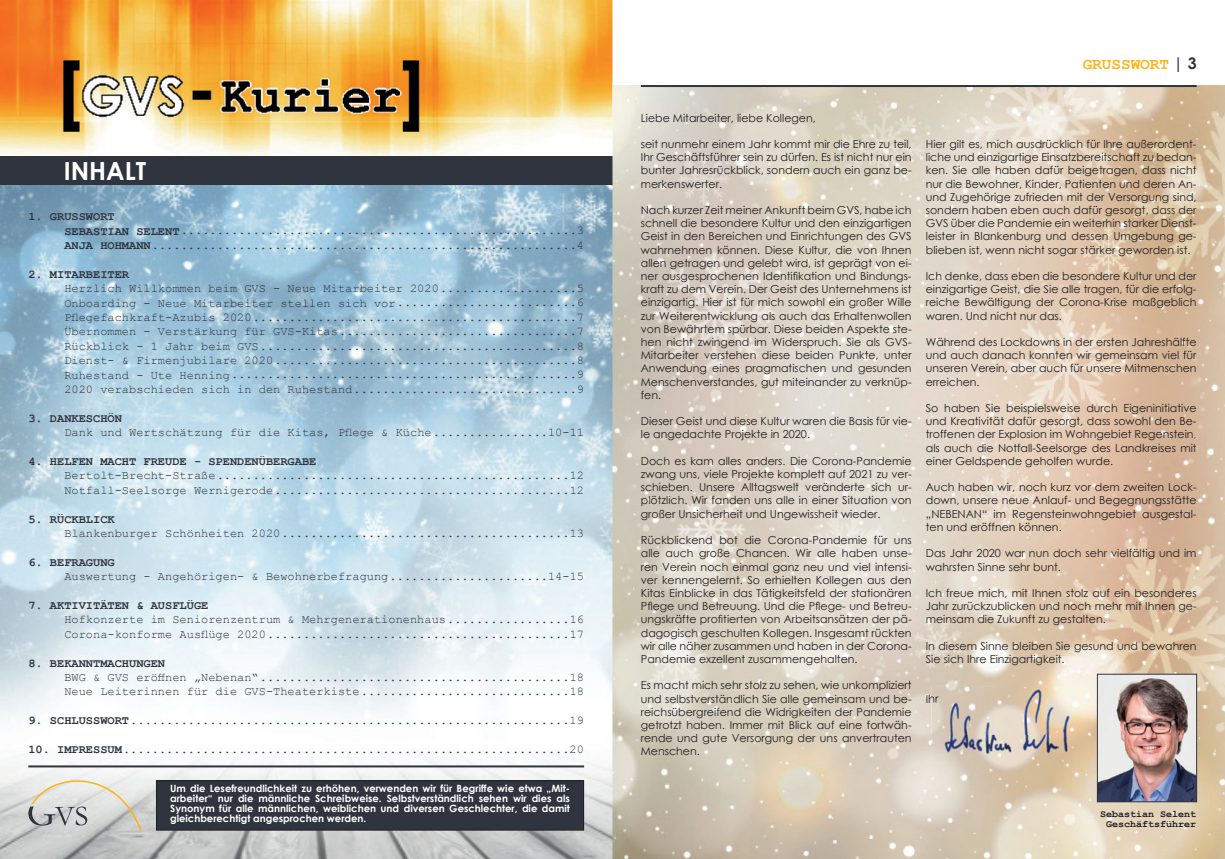
<style>
.page{position:relative;width:1225px;height:859px;background:#fff}
.page>*{position:absolute;margin:0;border:0;box-sizing:border-box;transform-origin:0 0}
.t1{font:700 25px "Century Gothic";color:#fff}
.t2{font:700 16px "Courier New";color:#fbb416}
.t3{font:12px/14.4px "Courier New";color:#30343e}
.t4{font:700 12px "Courier New";color:#30343e}
.t5{font:11px/13.2px "Century Gothic";color:#231f20;text-align:justify}
.t6{font:700 10px/10px "Century Gothic";color:#fff;text-align:justify}
.t7{font:700 10px/10px "Courier New";color:#231f20;text-align:right}
.s1{font-weight:700}
.s2{font-family:"Century Gothic";color:#30343e}
</style>
<div class="page">
<img style="left:0;top:184px;width:612px;height:675px">
<img style="left:0;top:0;width:612px;height:156px">
<img style="left:57px;top:57px;width:368px;height:85px">
<div style="left:0;top:156px;width:612px;height:28px;background:#30343e"></div>
<hr style="left:28px;top:765px;width:556px;height:2px;background:#30343e">
<svg style="left:28px;top:780px;width:114px;height:51px;background:#d3d2cc"></svg>
<div style="left:156px;top:781px;width:427px;height:49px;background:#30343e"></div>
<div style="left:156px;top:780px;width:428px;height:51px;border:1px solid #231f20"></div>
<img style="left:612px;top:85px;width:613px;height:774px">
<hr style="left:641px;top:85px;width:555px;height:2px;background:#30343e">
<img style="left:1099px;top:676px;width:96px;height:124px">
<div style="left:1097px;top:674px;width:100px;height:128px;border:1px solid #30343e"></div>
<img style="left:931px;top:686px;width:158px;height:75px">
<svg style="left:926px;top:694px;width:12px;height:8px"></svg>
<h1 class="t1" style="left:64px;top:152px;width:84px">INHALT</h1>
<p class="t4" style="left:28px;top:209px;width:88px">1. GRUSSWORT</p>
<p class="t3" style="left:64px;top:223px;width:521px"><span class="s1">SEBASTIAN SELENT</span>.......................................................3<br><span class="s1">ANJA HOHMANN</span>...........................................................4</p>
<p class="t3" style="left:64px;top:281px;width:521px;text-align:justify">Herzlich Willkommen beim GVS - Neue Mitarbeiter 2020...................5<br>Onboarding - Neue Mitarbeiter stellen sich vor.........................6<br>Pflegefachkraft-Azubis 2020.............................................7<br>Übernommen - Verstärkung für GVS-Kitas.................................7<br>Rückblick - 1 Jahr beim GVS............................................8<br>Dienst- &amp; Firmenjubilare 2020..........................................8<br>Ruhestand - Ute Henning................................................9<br>2020 verabschieden sich in den Ruhestand...............................9</p>
<p class="t3" style="left:64px;top:425px;width:521px">Dank und Wertschätzung für die Kitas, Pflege &amp; Küche................10-11</p>
<p class="t3" style="left:64px;top:468px;width:521px">Bertolt-Brecht-Straße.................................................12<br>Notfall-Seelsorge Wernigerode.........................................12</p>
<p class="t3" style="left:64px;top:525px;width:521px">Blankenburger Schönheiten 2020........................................13</p>
<p class="t3" style="left:64px;top:569px;width:521px">Auswertung - Angehörigen- &amp; Bewohnerbefragung......................14-15</p>
<p class="t3" style="left:64px;top:612px;width:521px;line-height:14.1px">Hofkonzerte im Seniorenzentrum &amp; Mehrgenerationenhaus.................16<br>Corona-konforme Ausflüge 2020..........................................17</p>
<p class="t3" style="left:64px;top:669px;width:521px;line-height:14.7px">BWG &amp; GVS eröffnen „Nebenan“...........................................18<br>Neue Leiterinnen für die GVS-Theaterkiste.............................18</p>
<p class="t3" style="left:28px;top:713px;width:557px"><span class="s1">9. SCHLUSSWORT</span>.............................................................19</p>
<p class="t3" style="left:28px;top:741px;width:557px"><span class="s1">10. IMPRESSUM</span>..............................................................20</p>
<p class="t4" style="left:28px;top:267px;width:102px">2. MITARBEITER</p>
<p class="t4" style="left:28px;top:411px;width:95px">3. DANKESCHÖN</p>
<p class="t4" style="left:28px;top:454px;width:290px">4. HELFEN MACHT FREUDE - SPENDENÜBERGABE</p>
<p class="t4" style="left:28px;top:511px;width:88px">5. RÜCKBLICK</p>
<p class="t4" style="left:28px;top:555px;width:88px">6. BEFRAGUNG</p>
<p class="t4" style="left:28px;top:598px;width:182px">7. AKTIVITÄTEN &amp; AUSFLÜGE</p>
<p class="t4" style="left:28px;top:655px;width:138px">8. BEKANNTMACHUNGEN</p>
<p class="t6" style="left:170px;top:783px;width:401px">Um die Lesefreundlichkeit zu erhöhen, verwenden wir für Begriffe wie etwa „Mit&shy;arbeiter“ nur die männliche Schreibweise. Selbstverständlich sehen wir dies als Synonym für alle männlichen, weiblichen und diversen Geschlechter, die damit gleichberechtigt angesprochen werden.</p>
<h2 class="t2" style="left:1082px;top:54px;width:115px">GRUSSWORT <span class="s2">| 3</span></h2>
<p class="t5" style="left:641px;top:111px;width:176px">Liebe Mitarbeiter, liebe Kollegen,</p>
<p class="t5" style="left:641px;top:137px;width:272px">seit nunmehr einem Jahr kommt mir die Ehre zu teil, Ihr Geschäftsführer sein zu dürfen. Es ist nicht nur ein bunter Jahresrückblick, sondern auch ein ganz be&shy;merkenswerter.</p>
<p class="t5" style="left:641px;top:203px;width:272px">Nach kurzer Zeit meiner Ankunft beim GVS, habe ich schnell die besondere Kultur und den einzigartigen Geist in den Bereichen und Einrichtungen des GVS wahrnehmen können. Diese Kultur, die von Ihnen allen getragen und gelebt wird, ist geprägt von ei&shy;ner ausgesprochenen Identifikation und Bindungs&shy;kraft zu dem Verein. Der Geist des Unternehmens ist einzigartig. Hier ist für mich sowohl ein großer Wille zur Weiterentwicklung als auch das Erhaltenwollen von Bewährtem spürbar. Diese beiden Aspekte ste&shy;hen nicht zwingend im Widerspruch. Sie als GVS-Mitarbeiter verstehen diese beiden Punkte, unter Anwendung eines pragmatischen und gesunden Menschenverstandes, gut miteinander zu verknüp&shy;fen.</p>
<p class="t5" style="left:641px;top:414px;width:272px">Dieser Geist und diese Kultur waren die Basis für vie&shy;le angedachte Projekte in 2020.</p>
<p class="t5" style="left:641px;top:454px;width:272px">Doch es kam alles anders. Die Corona-Pandemie zwang uns, viele Projekte komplett auf 2021 zu ver&shy;schieben. Unsere Alltagswelt veränderte sich ur&shy;plötzlich. Wir fanden uns alle in einer Situation von großer Unsicherheit und Ungewissheit wieder.</p>
<p class="t5" style="left:641px;top:533px;width:272px">Rückblickend bot die Corona-Pandemie für uns alle auch große Chancen. Wir alle haben unse&shy;ren Verein noch einmal ganz neu und viel intensi&shy;ver kennengelernt. So erhielten Kollegen aus den Kitas Einblicke in das Tätigkeitsfeld der stationären Pflege und Betreuung. Und die Pflege- und Betreu&shy;ungskräfte profitierten von Arbeitsansätzen der pä&shy;dagogisch geschulten Kollegen. Insgesamt rückten wir alle näher zusammen und haben in der Corona-Pandemie exzellent zusammengehalten.</p>
<p class="t5" style="left:641px;top:678px;width:272px">Es macht mich sehr stolz zu sehen, wie unkompliziert und selbstverständlich Sie alle gemeinsam und be&shy;reichsübergreifend die Widrigkeiten der Pandemie getrotzt haben. Immer mit Blick auf eine fortwäh&shy;rende und gute Versorgung der uns anvertrauten Menschen.</p>
<p class="t5" style="left:926px;top:137px;width:272px">Hier gilt es, mich ausdrücklich für Ihre außerordent&shy;liche und einzigartige Einsatzbereitschaft zu bedan&shy;ken. Sie alle haben dafür beigetragen, dass nicht nur die Bewohner, Kinder, Patienten und deren An&shy;und Zugehörige zufrieden mit der Versorgung sind, sondern haben eben auch dafür gesorgt, dass der GVS über die Pandemie ein weiterhin starker Dienst&shy;leister in Blankenburg und dessen Umgebung ge&shy;blieben ist, wenn nicht sogar stärker geworden ist.</p>
<p class="t5" style="left:926px;top:269px;width:272px">Ich denke, dass eben die besondere Kultur und der einzigartige Geist, die Sie alle tragen, für die erfolg&shy;reiche Bewältigung der Corona-Krise maßgeblich waren. Und nicht nur das.</p>
<p class="t5" style="left:926px;top:335px;width:272px">Während des Lockdowns in der ersten Jahreshälfte und auch danach konnten wir gemeinsam viel für unseren Verein, aber auch für unsere Mitmenschen erreichen.</p>
<p class="t5" style="left:926px;top:401px;width:272px">So haben Sie beispielsweise durch Eigeninitiative und Kreativität dafür gesorgt, dass sowohl den Be&shy;troffenen der Explosion im Wohngebiet Regenstein, als auch die Notfall-Seelsorge des Landkreises mit einer Geldspende geholfen wurde.</p>
<p class="t5" style="left:926px;top:480px;width:272px">Auch haben wir, noch kurz vor dem zweiten Lock&shy;down, unsere neue Anlauf- und Begegnungsstätte „NEBENAN“ im Regensteinwohngebiet ausgestal&shy;ten und eröffnen können.</p>
<p class="t5" style="left:926px;top:546px;width:272px">Das Jahr 2020 war nun doch sehr vielfältig und im wahrsten Sinne sehr bunt.</p>
<p class="t5" style="left:926px;top:586px;width:272px">Ich freue mich, mit Ihnen stolz auf ein besonderes Jahr zurückzublicken und noch mehr mit Ihnen ge&shy;meinsam die Zukunft zu gestalten.</p>
<p class="t5" style="left:926px;top:639px;width:272px">In diesem Sinne bleiben Sie gesund und bewahren<br>Sie sich Ihre Einzigartigkeit.</p>
<p class="t5" style="left:926px;top:692px;width:14px">Ihr</p>
<p class="t7" style="left:1100px;top:809px;width:97px">Sebastian Selent<br>Geschäftsführer</p>
</div>
